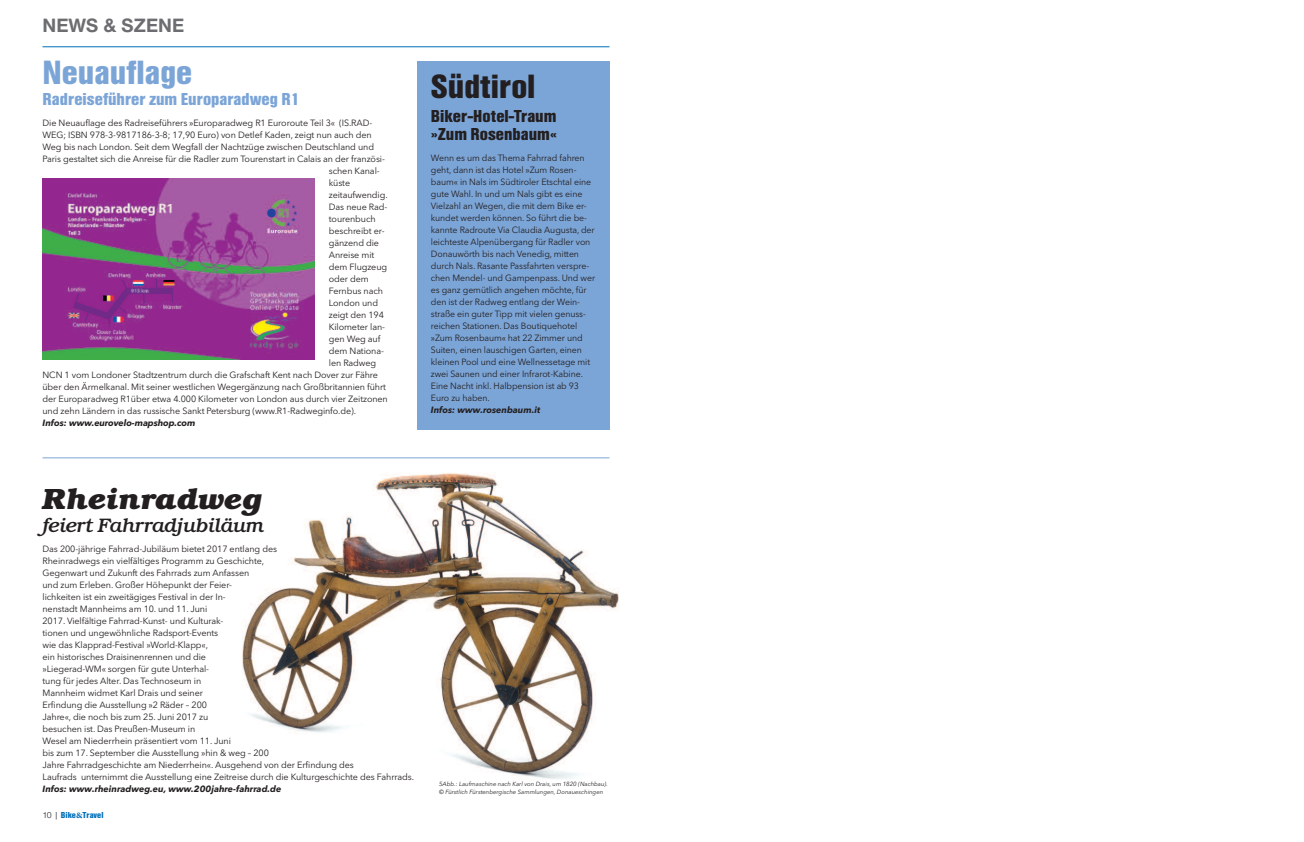
<style>
.page{position:relative;width:1304px;height:842px;background:#fff}
.page>*{position:absolute;margin:0;border:0;box-sizing:border-box;transform-origin:0 0}
.t1{font:35px "Nimbus San T Bla Con";color:#7ca5d7}
.t2{font:35px "Nimbus San T Bla Con";color:#231f20}
.t3{font:italic 700 30px "Bookman Itc T";color:#231f20}
.t4{font:20px "Bookman Itc T Med Ita";color:#231f20}
.t5{font:700 20px "Nimbus San Nov T";color:#6c6d70}
.t6{font:18px "Nimbus San T Bla Con";color:#7ca5d7}
.t7{font:18px/18px "Nimbus San T Bla Con";color:#231f20}
.t8{font:9px/12px "Avenir Next";letter-spacing:-.01em;color:#231f20}
.t9{font:italic 700 9px "Avenir Next";color:#231f20}
.t10{font:9px "Nimbus Sans T Black Condensed Ro 1";color:#006fba}
.t11{font:italic 6px/8px "Avenir Next";color:#231f20}
.s1{font-family:"Nimbus San Nov T";color:#231f20}
.s2{font-family:"Arno Pro";font-weight:700}
</style>
<div class="page">
<hr style="left:43px;top:47px;width:566px;height:1px;background:#006fba">
<img style="left:43px;top:178px;width:272px;height:181px">
<div style="left:417px;top:61px;width:192px;height:368px;background:#7ca5d7"></div>
<img style="left:211px;top:457px;width:408px;height:322px">
<hr style="left:43px;top:457px;width:566px;height:1px;background:#7ca5d7">
<h3 class="t5" style="left:43px;top:13px;width:143px">NEWS &amp; SZENE</h3>
<h1 class="t1" style="left:43px;top:52px;width:151px">Neuauflage</h1>
<h3 class="t6" style="left:43px;top:89px;width:259px">Radreiseführer zum Europaradweg R1</h3>
<p class="t8" style="left:43px;top:116px;width:331px">Die Neuauflage des Radreiseführers »Europaradweg R1 Euroroute Teil 3« (IS.RAD-</p>
<p class="t8" style="left:43px;top:128px;width:331px">WEG; ISBN 978-3-9817186-3-8; 17,90 Euro) von Detlef Kaden, zeigt nun auch den</p>
<p class="t8" style="left:43px;top:140px;width:333px">Weg bis nach London. Seit dem Wegfall der Nachtzüge zwischen Deutschland und</p>
<p class="t8" style="left:43px;top:152px;width:344px">Paris gestaltet sich die Anreise für die Radler zum Tourenstart in Calais an der französi-</p>
<p class="t8" style="left:329px;top:164px;width:52px">schen Kanal-</p>
<p class="t8" style="left:329px;top:176px;width:23px">küste</p>
<p class="t8" style="left:329px;top:188px;width:60px">zeitaufwendig.</p>
<p class="t8" style="left:329px;top:200px;width:60px">Das neue Rad-</p>
<p class="t8" style="left:329px;top:212px;width:48px">tourenbuch</p>
<p class="t8" style="left:329px;top:224px;width:57px">beschreibt er-</p>
<p class="t8" style="left:329px;top:236px;width:52px">gänzend die</p>
<p class="t8" style="left:329px;top:248px;width:47px">Anreise mit</p>
<p class="t8" style="left:329px;top:260px;width:60px">dem Flugzeug</p>
<p class="t8" style="left:329px;top:272px;width:42px">oder dem</p>
<p class="t8" style="left:329px;top:284px;width:56px">Fernbus nach</p>
<p class="t8" style="left:329px;top:296px;width:51px">London und</p>
<p class="t8" style="left:329px;top:308px;width:57px">zeigt den 194</p>
<p class="t8" style="left:329px;top:320px;width:58px">Kilometer lan-</p>
<p class="t8" style="left:329px;top:332px;width:53px">gen Weg auf</p>
<p class="t8" style="left:329px;top:344px;width:57px">dem Nationa-</p>
<p class="t8" style="left:329px;top:356px;width:49px">len Radweg</p>
<p class="t8" style="left:43px;top:368px;width:337px">NCN 1 vom Londoner Stadtzentrum durch die Grafschaft Kent nach Dover zur Fähre</p>
<p class="t8" style="left:43px;top:380px;width:345px">über den Ärmelkanal. Mit seiner westlichen Wegergänzung nach Großbritannien führt</p>
<p class="t8" style="left:43px;top:392px;width:347px">der Europaradweg R1über etwa 4.000 Kilometer von London aus durch vier Zeitzonen</p>
<p class="t8" style="left:43px;top:404px;width:315px">und zehn Ländern in das russische Sankt Petersburg (www.R1-Radweginfo.de).</p>
<p class="t9" style="left:43px;top:415px;width:154px">Infos: www.eurovelo-mapshop.com</p>
<h1 class="t2" style="left:431px;top:66px;width:106px">Südtirol</h1>
<h3 class="t7" style="left:431px;top:107px;width:128px">Biker-Hotel-Traum »Zum Rosenbaum«</h3>
<p class="t8" style="left:431px;top:151px;width:166px">Wenn es um das Thema Fahrrad fahren geht, dann ist das Hotel »Zum Rosen&shy;baum« in Nals im Südtiroler Etschtal eine gute Wahl. In und um Nals gibt es eine Vielzahl an Wegen, die mit dem Bike er&shy;kundet werden können. So führt die be&shy;kannte Radroute Via Claudia Augusta, der leichteste Alpenübergang für Radler von Donauwörth bis nach Venedig, mitten durch Nals. Rasante Passfahrten verspre&shy;chen Mendel- und Gampenpass. Und wer es ganz gemütlich angehen möchte, für den ist der Radweg entlang der Wein&shy;straße ein guter Tipp mit vielen genuss&shy;reichen Stationen. Das Boutiquehotel »Zum Rosenbaum« hat 22 Zimmer und Suiten, einen lauschigen Garten, einen kleinen Pool und eine Wellnessetage mit zwei Saunen und einer Infrarot-Kabine.<br>Eine Nacht inkl. Halbpension ist ab 93<br>Euro zu haben.</p>
<p class="t9" style="left:431px;top:402px;width:111px">Infos: www.rosenbaum.it</p>
<h2 class="t3" style="left:43px;top:481px;width:221px">Rheinradweg</h2>
<h3 class="t4" style="left:43px;top:513px;width:223px">feiert Fahrradjubiläum</h3>
<p class="t8" style="left:43px;top:543px;width:373px">Das 200-jährige Fahrrad-Jubiläum bietet 2017 entlang des<br>Rheinradwegs ein vielfältiges Programm zu Geschichte,<br>Gegenwart und Zukunft des Fahrrads zum Anfassen<br>und zum Erleben. Großer Höhepunkt der Feier-<br>lichkeiten ist ein zweitägiges Festival in der In-<br>nenstadt Mannheims am 10. und 11. Juni<br>2017. Vielfältige Fahrrad-Kunst- und Kulturak-<br>tionen und ungewöhnliche Radsport-Events<br>wie das Klapprad-Festival »World-Klapp«,<br>ein historisches Draisinenrennen und die<br>»Liegerad-WM« sorgen für gute Unterhal-<br>tung für jedes Alter. Das Technoseum in<br>Mannheim widmet Karl Drais und seiner<br>Erfindung die Ausstellung »2 Räder – 200<br>Jahre«, die noch bis zum 25. Juni 2017 zu<br>besuchen ist. Das Preußen-Museum in<br>Wesel am Niederrhein präsentiert vom 11. Juni<br>bis zum 17. September die Ausstellung »hin &amp; weg – 200<br>Jahre Fahrradgeschichte am Niederrhein«. Ausgehend von der Erfindung des<br>Laufrads unternimmt die Ausstellung eine Zeitreise durch die Kulturgeschichte des Fahrrads.</p>
<p class="t9" style="left:43px;top:781px;width:240px">Infos: www.rheinradweg.eu, www.200jahre-fahrrad.de</p>
<p class="t10" style="left:43px;top:810px;width:63px"><span class="s1">10 |</span> Bike<span class="s2">&amp;</span>Travel</p>
<p class="t11" style="left:439px;top:780px;width:170px">5Abb.: Laufmaschine nach Karl von Drais, um 1820 (Nachbau). © Fürstlich Fürstenbergische Sammlungen, Donaueschingen</p>
</div>
